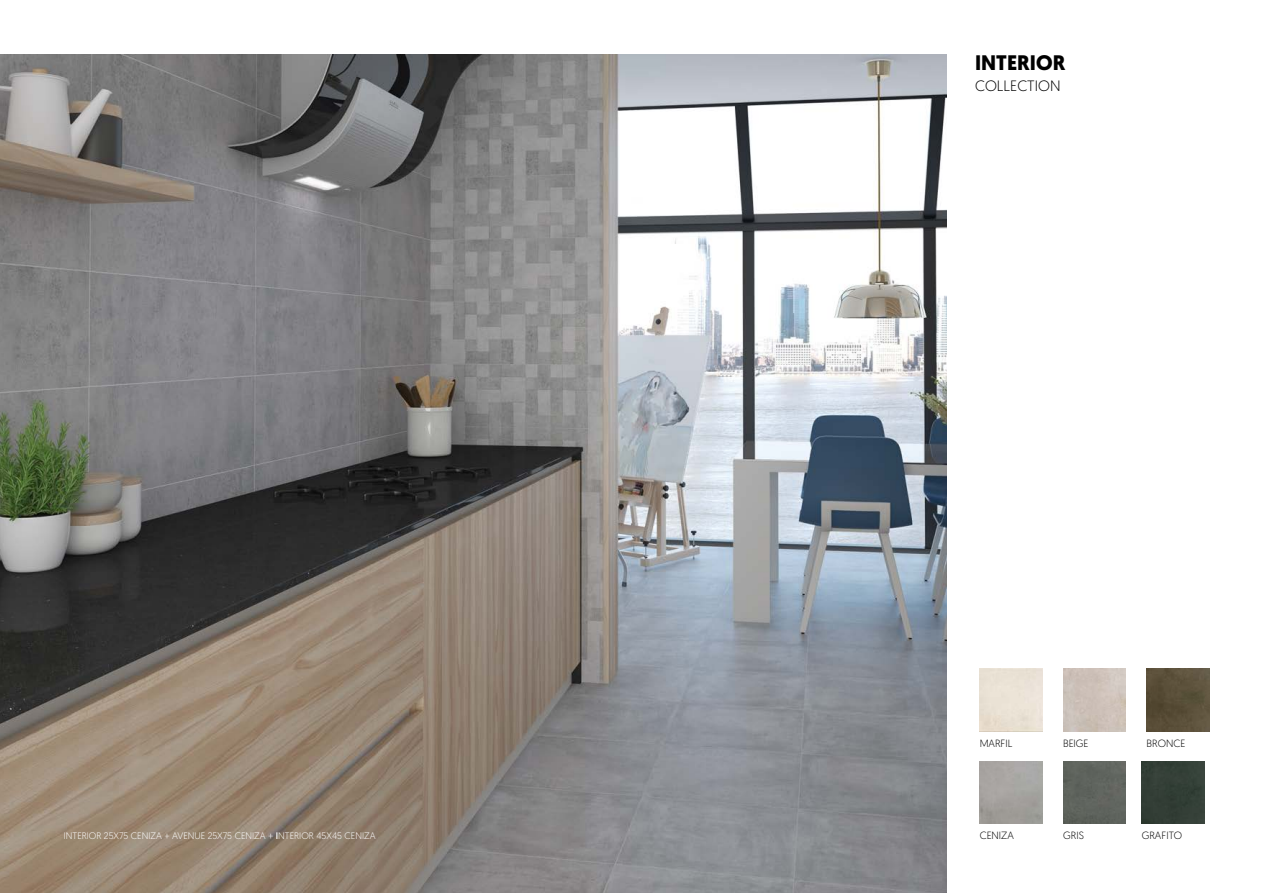
<style>
.page{position:relative;width:1263px;height:893px;background:#fff}
.page>*{position:absolute;margin:0;border:0;box-sizing:border-box;transform-origin:0 0}
.t1{font:700 21px "Geomanist";color:#000}
.t2{font:300 15px "Geomanist";color:#000}
.t3{font:300 10.5px "Geomanist";color:#000}
.t4{font:300 9.45px "Geomanist";color:#fff}
.s1{font-weight:400}
</style>
<div class="page">
<img style="left:0;top:54px;width:946px;height:839px">
<img style="left:1146px;top:669px;width:63px;height:62px">
<div style="left:1063px;top:761px;width:62px;height:63px;background:#5f645e"></div>
<div style="left:1142px;top:761px;width:62px;height:63px;background:#333f36"></div>
<p class="t4" style="left:64px;top:830px;width:313px">INTERIOR 25X75 CENIZA + AVENUE 25X75 CENIZA + <span class="s1">I</span>NTERIOR 45X45 CENIZA</p>
<h1 class="t1" style="left:975px;top:48px;width:92px">INTERIOR</h1>
<h2 class="t2" style="left:975px;top:76px;width:87px">COLLECTION</h2>
<p class="t3" style="left:980px;top:736px;width:34px">MARFIL</p>
<p class="t3" style="left:1063px;top:736px;width:27px">BEIGE</p>
<p class="t3" style="left:1146px;top:736px;width:40px">BRONCE</p>
<p class="t3" style="left:980px;top:828px;width:36px">CENIZA</p>
<p class="t3" style="left:1063px;top:828px;width:22px">GRIS</p>
<p class="t3" style="left:1142px;top:828px;width:42px">GRAFITO</p>
</div>
